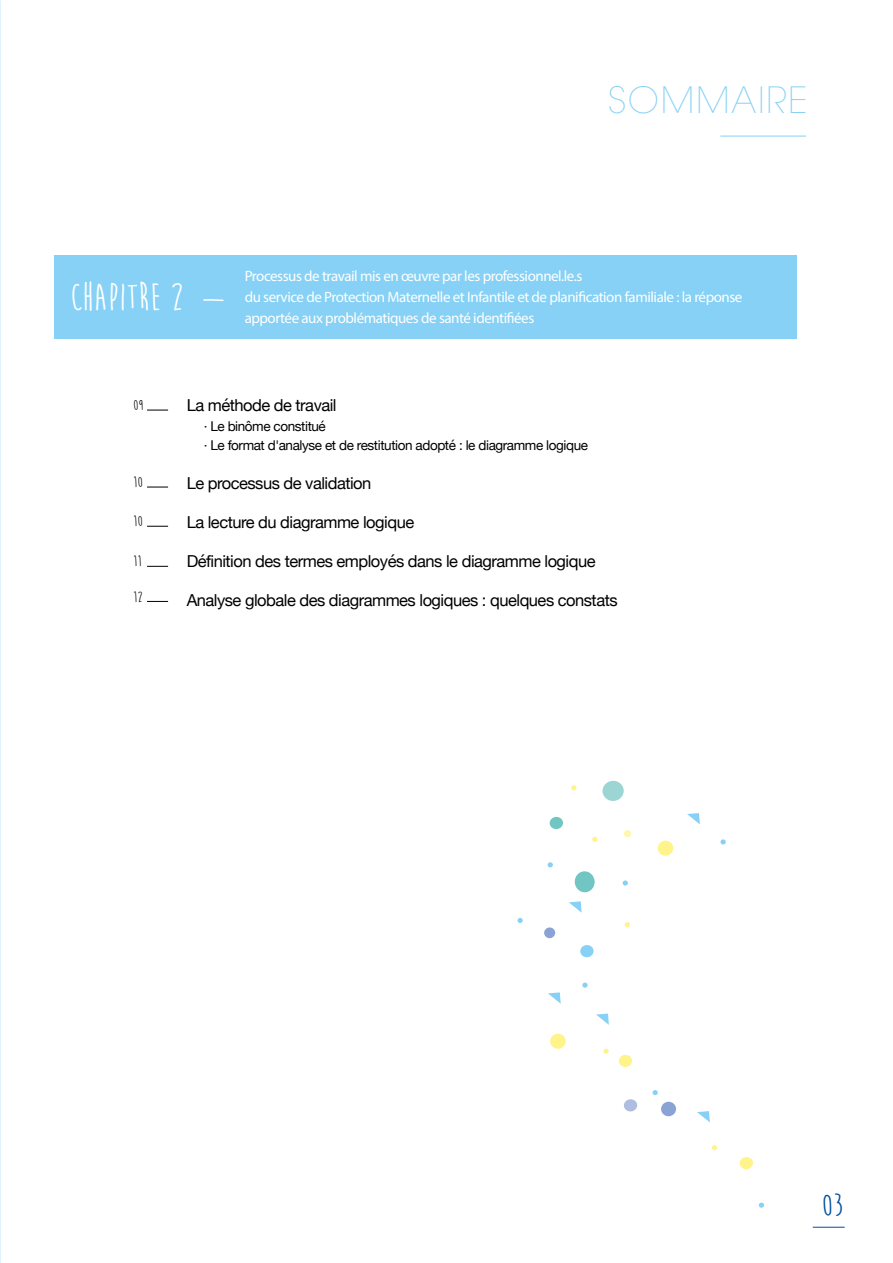
<style>
.page{position:relative;width:893px;height:1263px;background:#fff}
.page>*{position:absolute;margin:0;border:0;box-sizing:border-box;transform-origin:0 0}
.t1{font:700 39px "Moon Flower";color:#fff}
.t2{font:200 36px "ITC Avant Garde Std";letter-spacing:.05em;color:#86d1f5}
.t3{font:700 32.1px "Moon Flower";color:#004f9f}
.t4{font:16.5px "Helvetica Neue";letter-spacing:-.03em;color:#000}
.t5{font:15px/21px "Myriad Pro";letter-spacing:-.03em;color:#fff}
.t6{font:700 15px "Moon Flower";color:#000}
.t7{font:13.5px/19.5px "Helvetica Neue";letter-spacing:-.03em;color:#000}
</style>
<div class="page">
<hr style="left:813px;top:1227px;width:32px;height:1px;background:#004f9f">
<div style="left:54px;top:255px;width:743px;height:83px;background:#86d1f5"></div>
<svg style="left:517px;top:918px;width:6px;height:5px"></svg>
<div style="left:550px;top:1033px;width:16px;height:16px;background:#fff48a;border-radius:50%"></div>
<svg style="left:657px;top:840px;width:17px;height:16px"></svg>
<div style="left:544px;top:927px;width:11px;height:11px;background:#8aa3d5;border-radius:50%"></div>
<svg style="left:582px;top:982px;width:6px;height:6px"></svg>
<svg style="left:547px;top:862px;width:6px;height:5px"></svg>
<svg style="left:759px;top:1202px;width:5px;height:6px"></svg>
<svg style="left:697px;top:1111px;width:13px;height:11px"></svg>
<svg style="left:569px;top:901px;width:13px;height:12px"></svg>
<svg style="left:687px;top:813px;width:13px;height:11px"></svg>
<div style="left:618px;top:1054px;width:14px;height:13px;background:#fff48a;border-radius:50%"></div>
<div style="left:739px;top:1157px;width:14px;height:12px;background:#fff48a;border-radius:50%"></div>
<svg style="left:574px;top:871px;width:21px;height:22px"></svg>
<div style="left:580px;top:945px;width:14px;height:12px;background:#86d1f5;border-radius:50%"></div>
<svg style="left:624px;top:1099px;width:13px;height:13px"></svg>
<div style="left:624px;top:830px;width:7px;height:7px;background:#fff7ad;border-radius:50%"></div>
<svg style="left:602px;top:780px;width:22px;height:21px"></svg>
<div style="left:549px;top:817px;width:14px;height:12px;background:#71c5c3;border-radius:50%"></div>
<div style="left:661px;top:1101px;width:15px;height:15px;background:#8aa3d5;border-radius:50%"></div>
<svg style="left:603px;top:1048px;width:6px;height:6px"></svg>
<svg style="left:652px;top:1090px;width:6px;height:5px"></svg>
<svg style="left:712px;top:1145px;width:5px;height:5px"></svg>
<svg style="left:622px;top:880px;width:6px;height:6px"></svg>
<svg style="left:720px;top:839px;width:6px;height:5px"></svg>
<svg style="left:625px;top:922px;width:5px;height:5px"></svg>
<svg style="left:571px;top:785px;width:6px;height:5px"></svg>
<svg style="left:592px;top:837px;width:5px;height:5px"></svg>
<svg style="left:596px;top:1013px;width:13px;height:12px"></svg>
<svg style="left:548px;top:992px;width:13px;height:12px"></svg>
<hr style="left:721px;top:136px;width:85px;height:1px;background:#86d1f5">
<svg style="left:147px;top:410px;width:21px;height:1px"></svg>
<svg style="left:147px;top:487px;width:21px;height:1px"></svg>
<svg style="left:147px;top:526px;width:21px;height:1px"></svg>
<svg style="left:147px;top:566px;width:21px;height:1px"></svg>
<svg style="left:147px;top:601px;width:21px;height:1px"></svg>
<h2 class="t2" style="left:608px;top:79px;width:202px">SOMMAIRE</h2>
<h1 class="t1" style="left:70px;top:277px;width:156px">CHAPITRE 2 <sup>_</sup></h1>
<p class="t5" style="left:245px;top:266px;width:499px">Processus de travail mis en œuvre par les professionnel.le.s<br>du service de Protection Maternelle et Infantile et de planification familiale : la réponse apportée aux problématiques de santé identifiées</p>
<p class="t6" style="left:133px;top:397px;width:12px">09</p>
<p class="t6" style="left:133px;top:474px;width:11px">10</p>
<p class="t6" style="left:133px;top:514px;width:11px">10</p>
<p class="t6" style="left:133px;top:554px;width:10px">11</p>
<p class="t6" style="left:133px;top:589px;width:11px">12</p>
<p class="t4" style="left:187px;top:393px;width:151px">La méthode de travail</p>
<p class="t7" style="left:204px;top:417px;width:386px">· Le binôme constitué<br>· Le format d'analyse et de restitution adopté : le diagramme logique</p>
<p class="t4" style="left:187px;top:471px;width:186px">Le processus de validation</p>
<p class="t4" style="left:187px;top:510px;width:229px">La lecture du diagramme logique</p>
<p class="t4" style="left:187px;top:549px;width:410px">Définition des termes employés dans le diagramme logique</p>
<p class="t4" style="left:187px;top:588px;width:432px">Analyse globale des diagrammes logiques : quelques constats</p>
<h3 class="t3" style="left:821px;top:1189px;width:23px">03</h3>
</div>
